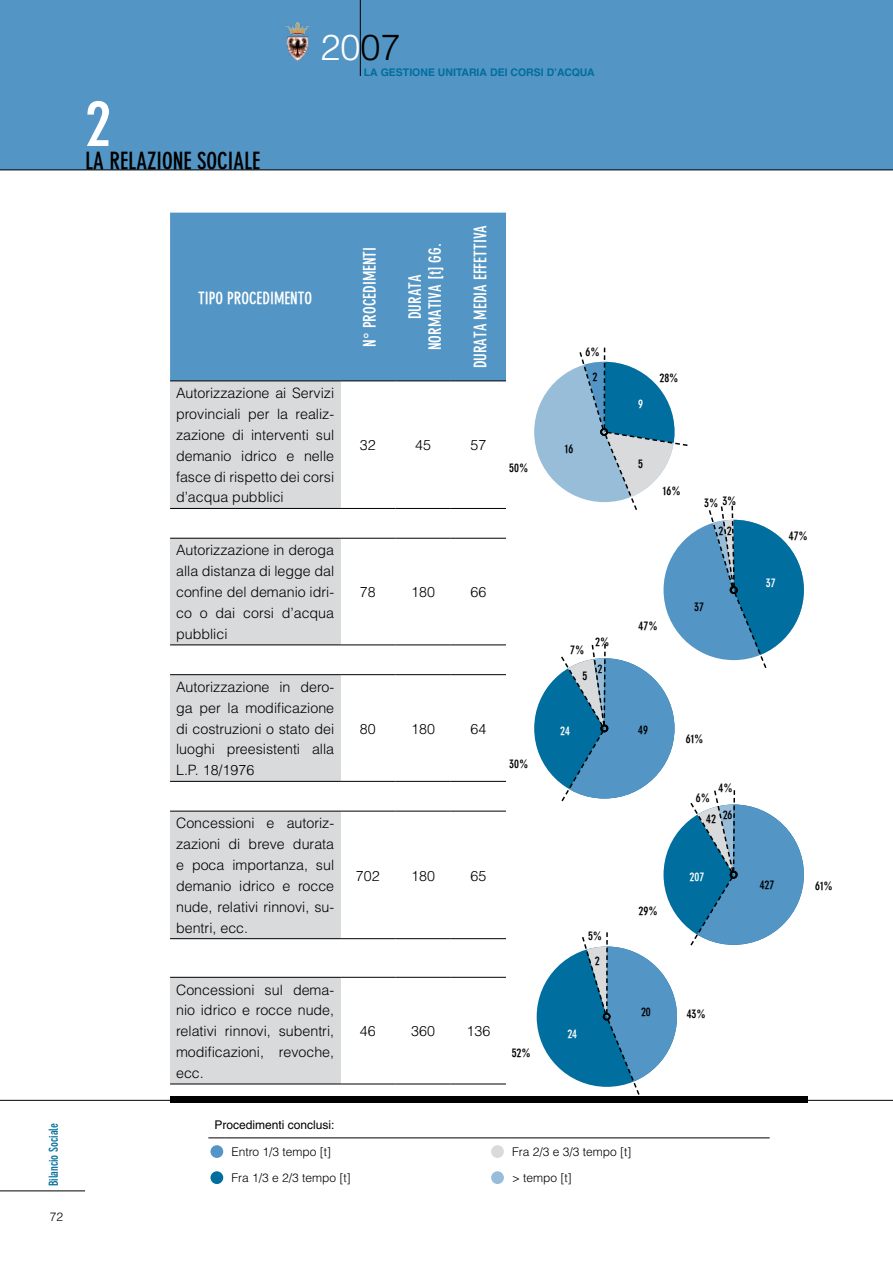
<style>
.page{position:relative;width:893px;height:1263px;background:#fff}
.page>*{position:absolute;margin:0;border:0;box-sizing:border-box;transform-origin:0 0}
.t1{font:63px "DIN Neuzeit Grotesk Bold Cond";color:#fff}
.t2{font:300 36px "Helvetica";color:#fff}
.t3{font:23.1px "DIN Neuzeit Grotesk Bold Cond";color:#000}
.t4{font:16.5px/19.8px "DIN Neuzeit Grotesk Bold Cond";color:#fff;text-align:center}
.t5{font:300 14.25px/20.9px "Helvetica";color:#000;text-align:justify}
.t6{font:12px "DIN Neuzeit Grotesk Bold Cond";color:#000}
.t7{font:300 12px "Helvetica";color:#000}
.t8{font:12px "Helvetica";color:#000}
.t9{font:12px "DIN Neuzeit Grotesk Bold Cond";color:#006e9e}
.t10{font:12px "DIN Neuzeit Grotesk Bold Cond";color:#fff}
.t11{font:700 10.5px "Helvetica";color:#006e9e}
.s1{color:#000}
</style>
<div class="page">
<div style="left:0;top:0;width:893px;height:170px;background:#5395c4"></div>
<hr style="left:0;top:170px;width:893px;height:1px;background:#000">
<hr style="left:360px;top:0;width:1px;height:76px;background:#000">
<img style="left:286px;top:23px;width:24px;height:38px">
<hr style="left:0;top:1190px;width:85px;height:1px;background:#000">
<hr style="left:0;top:1100px;width:893px;height:1px;background:#000">
<div style="left:170px;top:213px;width:336px;height:167px;background:#5395c4"></div>
<div style="left:170px;top:381px;width:170px;height:127px;background:#d9dadb"></div>
<hr style="left:340px;top:380px;width:55px;height:1px;background:#000">
<hr style="left:395px;top:380px;width:56px;height:1px;background:#000">
<hr style="left:451px;top:380px;width:55px;height:1px;background:#000">
<hr style="left:340px;top:508px;width:55px;height:1px;background:#000">
<hr style="left:395px;top:508px;width:56px;height:1px;background:#000">
<hr style="left:451px;top:508px;width:55px;height:1px;background:#000">
<hr style="left:170px;top:380px;width:170px;height:1px;background:#000">
<hr style="left:170px;top:508px;width:170px;height:1px;background:#000">
<div style="left:170px;top:538px;width:170px;height:107px;background:#d9dadb"></div>
<hr style="left:340px;top:538px;width:55px;height:1px;background:#000">
<hr style="left:395px;top:538px;width:56px;height:1px;background:#000">
<hr style="left:451px;top:538px;width:55px;height:1px;background:#000">
<hr style="left:340px;top:644px;width:55px;height:1px;background:#000">
<hr style="left:395px;top:644px;width:56px;height:1px;background:#000">
<hr style="left:451px;top:644px;width:55px;height:1px;background:#000">
<hr style="left:170px;top:538px;width:170px;height:1px;background:#000">
<hr style="left:170px;top:644px;width:170px;height:1px;background:#000">
<div style="left:170px;top:675px;width:170px;height:106px;background:#d9dadb"></div>
<hr style="left:340px;top:674px;width:55px;height:1px;background:#000">
<hr style="left:395px;top:674px;width:56px;height:1px;background:#000">
<hr style="left:451px;top:674px;width:55px;height:1px;background:#000">
<hr style="left:340px;top:781px;width:55px;height:1px;background:#000">
<hr style="left:395px;top:781px;width:56px;height:1px;background:#000">
<hr style="left:451px;top:781px;width:55px;height:1px;background:#000">
<hr style="left:170px;top:674px;width:170px;height:1px;background:#000">
<hr style="left:170px;top:781px;width:170px;height:1px;background:#000">
<div style="left:170px;top:811px;width:170px;height:128px;background:#d9dadb"></div>
<hr style="left:340px;top:811px;width:55px;height:1px;background:#000">
<hr style="left:395px;top:811px;width:56px;height:1px;background:#000">
<hr style="left:451px;top:811px;width:55px;height:1px;background:#000">
<hr style="left:340px;top:938px;width:55px;height:1px;background:#000">
<hr style="left:395px;top:938px;width:56px;height:1px;background:#000">
<hr style="left:451px;top:938px;width:55px;height:1px;background:#000">
<hr style="left:170px;top:811px;width:170px;height:1px;background:#000">
<hr style="left:170px;top:938px;width:170px;height:1px;background:#000">
<div style="left:170px;top:977px;width:170px;height:107px;background:#d9dadb"></div>
<hr style="left:340px;top:977px;width:55px;height:1px;background:#000">
<hr style="left:395px;top:977px;width:56px;height:1px;background:#000">
<hr style="left:451px;top:977px;width:55px;height:1px;background:#000">
<hr style="left:340px;top:1083px;width:55px;height:1px;background:#000">
<hr style="left:395px;top:1083px;width:56px;height:1px;background:#000">
<hr style="left:451px;top:1083px;width:55px;height:1px;background:#000">
<hr style="left:170px;top:977px;width:170px;height:1px;background:#000">
<hr style="left:170px;top:1083px;width:170px;height:1px;background:#000">
<div style="left:170px;top:1096px;width:638px;height:7px;background:#000"></div>
<svg style="left:208px;top:1137px;width:17px;height:1px"></svg>
<hr style="left:225px;top:1137px;width:264px;height:1px;background:#000">
<svg style="left:489px;top:1137px;width:17px;height:1px"></svg>
<hr style="left:506px;top:1137px;width:264px;height:1px;background:#000">
<div style="left:210px;top:1145px;width:13px;height:13px;background:#5395c4;border-radius:50%"></div>
<div style="left:491px;top:1145px;width:13px;height:13px;background:#d9dadb;border-radius:50%"></div>
<div style="left:210px;top:1171px;width:13px;height:13px;background:#006e9e;border-radius:50%"></div>
<div style="left:491px;top:1171px;width:13px;height:13px;background:#97bdd9;border-radius:50%"></div>
<div style="left:534px;top:362px;width:140px;height:140px;background:#97bdd9;border-radius:50%"></div>
<div style="left:534px;top:658px;width:140px;height:140px;background:#006e9e;border-radius:50%"></div>
<div style="left:537px;top:946px;width:140px;height:141px;background:#006e9e;border-radius:50%"></div>
<svg style="left:555px;top:348px;width:249px;height:747px"></svg>
<p class="t9" style="left:47px;top:1186px;width:65px;rotate:-90deg">BILANCIO SOCIALE</p>
<p class="t7" style="left:50px;top:1210px;width:15px">72</p>
<h1 class="t1" style="left:85px;top:87px;width:27px">2</h1>
<h3 class="t3" style="left:85px;top:147px;width:177px">LA RELAZIONE SOCIALE</h3>
<h2 class="t2" style="left:320px;top:24px;width:82px">20<span class="s1">07</span></h2>
<p class="t11" style="left:364px;top:66px;width:232px">LA GESTIONE UNITARIA DEI CORSI D’ACQUA</p>
<p class="t4" style="left:198px;top:289px;width:37px">TIPO PROCEDIMENTO</p>
<p class="t4" style="left:360px;top:347px;width:99px;rotate:-90deg">N° PROCEDIMENTI</p>
<p class="t4" style="left:405px;top:350px;width:108px;rotate:-90deg">DURATA<br>NORMATIVA [T] GG.</p>
<p class="t4" style="left:471px;top:368px;width:144px;rotate:-90deg">DURATAMEDIAEFFETTIVA</p>
<p class="t6" style="left:586px;top:344px;width:16px">6%</p>
<p class="t6" style="left:592px;top:369px;width:6px">2</p>
<p class="t5" style="left:176px;top:382px;width:160px">Autorizzazione ai Servizi provinciali per la realiz&shy;zazione di interventi sul demanio idrico e nelle fasce di rispetto dei corsi d’acqua pubblici</p>
<p class="t5" style="left:360px;top:434px;width:17px">32</p>
<p class="t5" style="left:415px;top:434px;width:17px">45</p>
<p class="t5" style="left:470px;top:434px;width:17px">57</p>
<p class="t6" style="left:509px;top:461px;width:21px">50%</p>
<p class="t6" style="left:565px;top:442px;width:10px">16</p>
<p class="t10" style="left:638px;top:396px;width:6px">9</p>
<p class="t6" style="left:659px;top:370px;width:21px">28%</p>
<p class="t6" style="left:638px;top:457px;width:6px">5</p>
<p class="t6" style="left:663px;top:483px;width:19px">16%</p>
<p class="t6" style="left:722px;top:493px;width:16px">3%</p>
<p class="t6" style="left:704px;top:496px;width:16px">3%</p>
<p class="t6" style="left:719px;top:524px;width:15px">2 2</p>
<p class="t5" style="left:176px;top:539px;width:160px">Autorizzazione in deroga alla distanza di legge dal confine del demanio idri&shy;co o dai corsi d’acqua pubblici</p>
<p class="t5" style="left:176px;top:676px;width:160px">Autorizzazione in dero&shy;ga per la modificazione di costruzioni o stato dei luoghi preesistenti alla L.P. 18/1976</p>
<p class="t5" style="left:176px;top:812px;width:160px">Concessioni e autoriz&shy;zazioni di breve durata e poca importanza, sul demanio idrico e rocce nude, relativi rinnovi, su&shy;bentri, ecc.</p>
<p class="t5" style="left:176px;top:979px;width:160px">Concessioni sul dema&shy;nio idrico e rocce nude, relativi rinnovi, subentri, modificazioni, revoche, ecc.</p>
<p class="t5" style="left:360px;top:581px;width:17px">78</p>
<p class="t5" style="left:411px;top:581px;width:25px">180</p>
<p class="t5" style="left:470px;top:581px;width:17px">66</p>
<p class="t5" style="left:360px;top:718px;width:17px">80</p>
<p class="t5" style="left:411px;top:718px;width:25px">180</p>
<p class="t5" style="left:470px;top:718px;width:17px">64</p>
<p class="t6" style="left:509px;top:757px;width:21px">30%</p>
<p class="t5" style="left:356px;top:865px;width:25px">702</p>
<p class="t5" style="left:411px;top:865px;width:25px">180</p>
<p class="t5" style="left:470px;top:865px;width:17px">65</p>
<p class="t5" style="left:360px;top:1020px;width:17px">46</p>
<p class="t5" style="left:411px;top:1020px;width:25px">360</p>
<p class="t5" style="left:466px;top:1020px;width:25px">136</p>
<p class="t6" style="left:512px;top:1045px;width:21px">52%</p>
<p class="t6" style="left:570px;top:642px;width:16px">7%</p>
<p class="t6" style="left:582px;top:668px;width:6px">5</p>
<p class="t6" style="left:595px;top:635px;width:16px">2%</p>
<p class="t6" style="left:597px;top:661px;width:6px">2</p>
<p class="t6" style="left:639px;top:619px;width:21px">47%</p>
<p class="t10" style="left:560px;top:724px;width:11px">24</p>
<p class="t6" style="left:638px;top:723px;width:11px">49</p>
<p class="t6" style="left:588px;top:929px;width:16px">5%</p>
<p class="t6" style="left:595px;top:954px;width:6px">2</p>
<p class="t10" style="left:567px;top:1027px;width:11px">24</p>
<p class="t6" style="left:639px;top:903px;width:21px">29%</p>
<p class="t6" style="left:641px;top:1005px;width:11px">20</p>
<p class="t8" style="left:214px;top:1118px;width:122px">Procedimenti conclusi:</p>
<p class="t7" style="left:231px;top:1144px;width:101px">Entro 1/3 tempo [t]</p>
<p class="t7" style="left:512px;top:1144px;width:121px">Fra 2/3 e 3/3 tempo [t]</p>
<p class="t7" style="left:231px;top:1170px;width:121px">Fra 1/3 e 2/3 tempo [t]</p>
<p class="t7" style="left:512px;top:1170px;width:61px">&gt; tempo [t]</p>
<p class="t6" style="left:694px;top:600px;width:11px">37</p>
<p class="t6" style="left:686px;top:732px;width:19px">61%</p>
<p class="t6" style="left:719px;top:781px;width:16px">4%</p>
<p class="t6" style="left:723px;top:808px;width:11px">26</p>
<p class="t6" style="left:696px;top:791px;width:16px">6%</p>
<p class="t6" style="left:706px;top:812px;width:11px">42</p>
<p class="t10" style="left:690px;top:870px;width:16px">207</p>
<p class="t6" style="left:687px;top:1007px;width:21px">43%</p>
<p class="t6" style="left:789px;top:528px;width:21px">47%</p>
<p class="t10" style="left:766px;top:575px;width:11px">37</p>
<p class="t6" style="left:760px;top:878px;width:16px">427</p>
<p class="t6" style="left:815px;top:878px;width:19px">61%</p>
</div>
